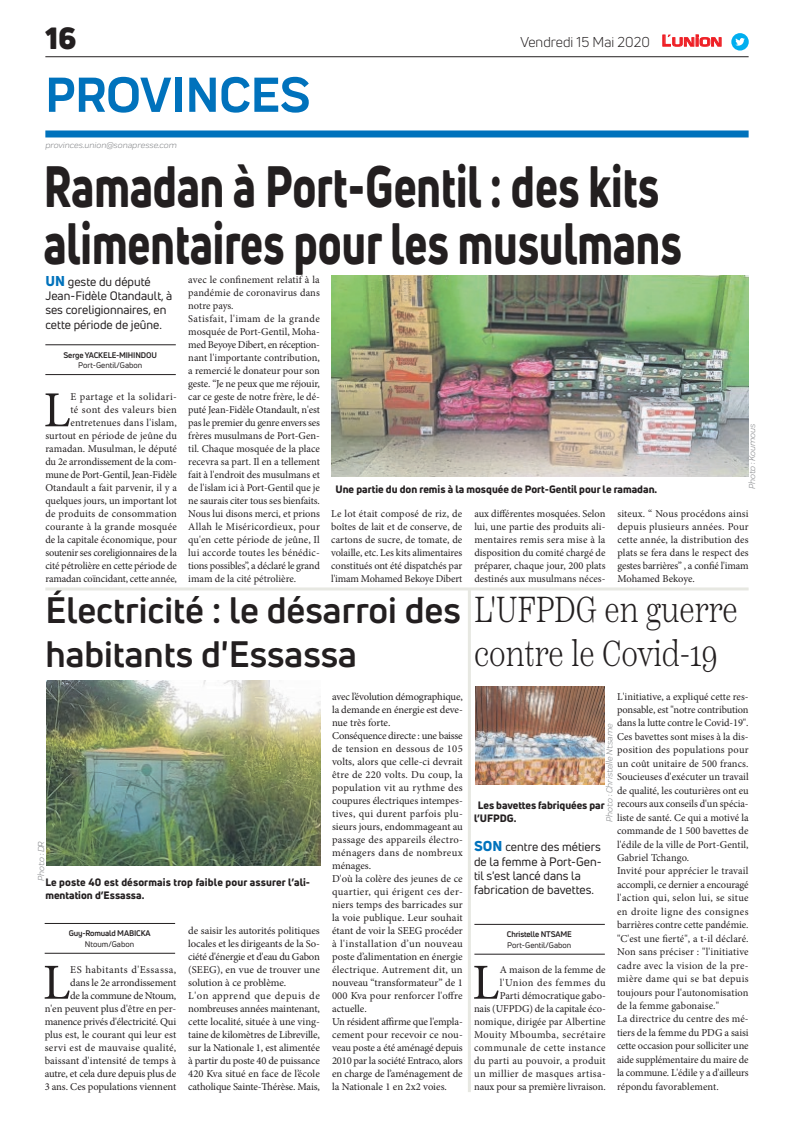
<style>
.page{position:relative;width:794px;height:1129px;background:#fff}
.page>*{position:absolute;margin:0;border:0;box-sizing:border-box;transform-origin:0 0}
.t1{font:800 57px/57px "Uni Neue";color:#231f20;scale:.76 1}
.t2{font:700 51px "Praktika";color:#0072bc}
.t3{font:50.5px "Minion Pro";color:#231f20}
.t4{font:700 36px/43.2px "Uni Neue";color:#231f20}
.t5{font:300 36px "Scotch Text";color:#231f20;scale:.82 1}
.t6{font:900 30px "Uni Neue";color:#231f20}
.t7{font:14px "Uni Neue";color:#231f20}
.t8{font:12px/14.4px "Uni Neue";color:#231f20}
.t9{font:10.5px/13px "Minion Pro";color:#231f20}
.t10{font:800 10.5px/12.6px "Uni Neue";color:#231f20}
.t11{font:italic 9px "Praktika";color:#818386}
.t12{font:700 8px "Uni Neue";letter-spacing:-.02em;color:#231f20}
.t13{font:8px "Uni Neue";color:#231f20}
.s1{font-family:"Eurostile";font-weight:600;font-size:14.9px;color:#ee1d23}
.s2{font-family:"Eurostile";font-weight:600;font-size:11.4px;color:#ee1d23}
.s3{font-weight:800;font-size:14px;color:#0072bc}
.s4{font-family:"Scotch Text";font-weight:300}
</style>
<div class="page">
<hr style="left:45px;top:56px;width:703px;height:1px;background:#231f20">
<div style="left:45px;top:130px;width:703px;height:7px;background:#0072bc"></div>
<svg style="left:662px;top:34px;width:60px;height:13px"></svg>
<div style="left:731px;top:33px;width:17px;height:18px;background:#00aeef;border-radius:50%"></div>
<svg style="left:735px;top:38px;width:10px;height:8px"></svg>
<hr style="left:45px;top:952px;width:130px;height:1px;background:#231f20">
<hr style="left:45px;top:923px;width:130px;height:1px;background:#231f20">
<img style="left:46px;top:680px;width:275px;height:185px">
<hr style="left:474px;top:953px;width:131px;height:1px;background:#231f20">
<hr style="left:474px;top:924px;width:131px;height:1px;background:#231f20">
<img style="left:475px;top:686px;width:129px;height:98px">
<hr style="left:45px;top:587px;width:703px;height:3px;background:#e7e8e2">
<hr style="left:468px;top:588px;width:3px;height:503px;background:#e7e8e2">
<hr style="left:45px;top:374px;width:131px;height:1px;background:#231f20">
<hr style="left:45px;top:344px;width:131px;height:1px;background:#231f20">
<img style="left:331px;top:275px;width:417px;height:201px">
<h3 class="t6" style="left:45px;top:17px;width:33px">16</h3>
<h2 class="t2" style="left:45px;top:54px;width:266px">PROVINCES</h2>
<p class="t11" style="left:45px;top:139px;width:133px">provinces.union@sonapresse.com</p>
<h3 class="t7" style="left:520px;top:33px;width:203px">Vendredi 15 Mai 2020 <span class="s1">L</span><span class="s2">UNION</span></h3>
<h1 class="t1" style="left:44px;top:157px;width:841px">Ramadan à Port-Gentil : des kits alimentaires pour les musulmans</h1>
<p class="t8" style="left:45px;top:274px;width:128px"><span class="s3">UN</span> geste du député<br>Jean-Fidèle Otandault, à ses coreligionnaires, en cette période de jeûne.</p>
<p class="t12" style="left:64px;top:350px;width:95px">Serge YACKELE-MIHINDOU</p>
<p class="t13" style="left:78px;top:360px;width:66px">Port-Gentil/Gabon</p>
<p class="t9" style="left:188px;top:273px;width:133px">avec le confinement relatif à la pandémie de coronavirus dans notre pays.<br>Satisfait, l'imam de la grande mosquée de Port-Gentil, Moha&shy;med Beyoye Dibert, en réception&shy;nant l'importante contribution, a remercié le donateur pour son geste. “Je ne peux que me réjouir, car ce geste de notre frère, le dé&shy;puté Jean-Fidèle Otandault, n'est pas le premier du genre envers ses frères musulmans de Port-Gen&shy;til. Chaque mosquée de la place recevra sa part. Il en a tellement fait à l'endroit des musulmans et de l'islam ici à Port-Gentil que je ne saurais citer tous ses bienfaits.<br>Nous lui disons merci, et prions<br>Allah le Miséricordieux, pour qu'en cette période de jeûne, Il lui accorde toutes les bénédic&shy;tions possibles”, a déclaré le grand imam de la cité pétrolière.</p>
<p class="t9" style="left:45px;top:390px;width:133px;text-align:right">E partage et la solidari-<br>té sont des valeurs bien entretenues dans l'islam, surtout en période de jeûne du ramadan. Musulman, le député du 2e arrondissement de la com&shy;mune de Port-Gentil, Jean-Fidèle<br>Otandault a fait parvenir, il y a quelques jours, un important lot de produits de consommation courante à la grande mosquée de la capitale économique, pour soutenir ses coreligionnaires de la cité pétrolière en cette période de ramadan coïncidant, cette année,</p>
<h3 class="t3" style="left:44px;top:376px;width:28px">L</h3>
<p class="t11" style="left:746px;top:489px;width:67px;rotate:-90deg">Photo : Koumous</p>
<p class="t10" style="left:335px;top:482px;width:323px">Une partie du don remis à la mosquée de Port-Gentil pour le ramadan.</p>
<p class="t9" style="left:331px;top:507px;width:133px;text-align:justify">Le lot était composé de riz, de boîtes de lait et de conserve, de cartons de sucre, de tomate, de volaille, etc. Les kits alimentaires constitués ont été dispatchés par l'imam Mohamed Bekoye Dibert</p>
<p class="t9" style="left:474px;top:507px;width:133px;text-align:justify">aux différentes mosquées. Selon lui, une partie des produits ali&shy;mentaires remis sera mise à la disposition du comité chargé de préparer, chaque jour, 200 plats destinés aux musulmans néces-</p>
<p class="t9" style="left:617px;top:507px;width:133px;text-align:justify">siteux. “ Nous procédons ainsi depuis plusieurs années. Pour cette année, la distribution des plats se fera dans le respect des gestes barrières” , a confié l'imam Mohamed Bekoye.</p>
<h3 class="t4" style="left:45px;top:588px;width:694px">Électricité : le désarroi des <span class="s4">L'UFPDG en guerre </span>habitants d'Essassa</h3>
<h3 class="t5" style="left:474px;top:631px;width:298px">contre le Covid-19</h3>
<p class="t11" style="left:35px;top:880px;width:41px;rotate:-90deg">Photo : DR</p>
<p class="t10" style="left:45px;top:875px;width:266px">Le poste 40 est désormais trop faible pour assurer l’ali&shy;mentation d’Essassa.</p>
<p class="t12" style="left:69px;top:928px;width:83px">Guy-Romuald MABICKA</p>
<p class="t13" style="left:85px;top:938px;width:51px">Ntoum/Gabon</p>
<p class="t9" style="left:45px;top:962px;width:133px;text-align:right">ES habitants d'Essassa,<br>dans le 2e arrondissement<br>de la commune de Ntoum,<br>n'en peuvent plus d'être en per&shy;manence privés d'électricité. Qui plus est, le courant qui leur est servi est de mauvaise qualité, baissant d'intensité de temps à autre, et cela dure depuis plus de<br>3 ans. Ces populations viennent</p>
<h3 class="t3" style="left:43px;top:948px;width:29px">L</h3>
<p class="t9" style="left:188px;top:923px;width:133px">de saisir les autorités politiques locales et les dirigeants de la So&shy;ciété d'énergie et d'eau du Gabon (SEEG), en vue de trouver une solution à ce problème.<br>L'on apprend que depuis de nombreuses années maintenant, cette localité, située à une ving&shy;taine de kilomètres de Libreville, sur la Nationale 1, est alimentée à partir du poste 40 de puissance<br>420 Kva situé en face de l’école catholique Sainte-Thérèse. Mais,</p>
<p class="t9" style="left:332px;top:689px;width:132px">avec l’évolution démographique, la demande en énergie est deve&shy;nue très forte.<br>Conséquence directe : une baisse de tension en dessous de 105 volts, alors que celle-ci devrait être de 220 volts. Du coup, la population vit au rythme des coupures électriques intempes&shy;tives, qui durent parfois plu&shy;sieurs jours, endommageant au passage des appareils électro&shy;ménagers dans de nombreux ménages.<br>D'où la colère des jeunes de ce quartier, qui érigent ces der&shy;niers temps des barricades sur la voie publique. Leur souhait étant de voir la SEEG procéder à l'installation d’un nouveau poste d’alimentation en énergie électrique. Autrement dit, un nouveau “transformateur” de 1<br>000 Kva pour renforcer l'offre actuelle.<br>Un résident affirme que l'empla&shy;cement pour recevoir ce nou&shy;veau poste a été aménagé depuis<br>2010 par la société Entraco, alors en charge de l’aménagement de la Nationale 1 en 2x2 voies.</p>
<p class="t9" style="left:617px;top:689px;width:133px;line-height:13.4px">L'initiative, a expliqué cette res&shy;ponsable, est "notre contribution dans la lutte contre le Covid-19".<br>Ces bavettes sont mises à la dis&shy;position des populations pour un coût unitaire de 500 francs.<br>Soucieuses d'exécuter un travail de qualité, les couturières ont eu recours aux conseils d'un spécia&shy;liste de santé. Ce qui a motivé la commande de 1 500 bavettes de l'édile de la ville de Port-Gentil,<br>Gabriel Tchango.<br>Invité pour apprécier le travail accompli, ce dernier a encouragé l'action qui, selon lui, se situe en droite ligne des consignes barrières contre cette pandémie. "C'est une fierté", a t-il déclaré.<br>Non sans préciser : "l'initiative cadre avec la vision de la pre&shy;mière dame qui se bat depuis toujours pour l'autonomisation de la femme gabonaise."<br>La directrice du centre des mé&shy;tiers de la femme du PDG a saisi cette occasion pour solliciter une aide supplémentaire du maire de la commune. L'édile y a d'ailleurs répondu favorablement.</p>
<p class="t11" style="left:603px;top:821px;width:100px;rotate:-90deg">Photo : Christelle Ntsame</p>
<p class="t10" style="left:474px;top:798px;width:132px;text-indent:4px">Les bavettes fabriquées par l’UFPDG.</p>
<p class="t8" style="left:474px;top:839px;width:129px"><span class="s3">SON</span> centre des métiers de la femme à Port-Gen&shy;til s'est lancé dans la fabrication de bavettes.</p>
<p class="t12" style="left:507px;top:929px;width:66px">Christelle NTSAME</p>
<p class="t13" style="left:507px;top:939px;width:66px">Port-Gentil/Gabon</p>
<p class="t9" style="left:474px;top:962px;width:133px;text-align:right">A maison de la femme de l'Union des femmes du<br>Parti démocratique gabo-<br>nais (UFPDG) de la capitale éco&shy;nomique, dirigée par Albertine<br>Mouity Mboumba, secrétaire communale de cette instance du parti au pouvoir, a produit un millier de masques artisa&shy;naux pour sa première livraison.</p>
<h3 class="t3" style="left:472px;top:948px;width:28px">L</h3>
</div>
